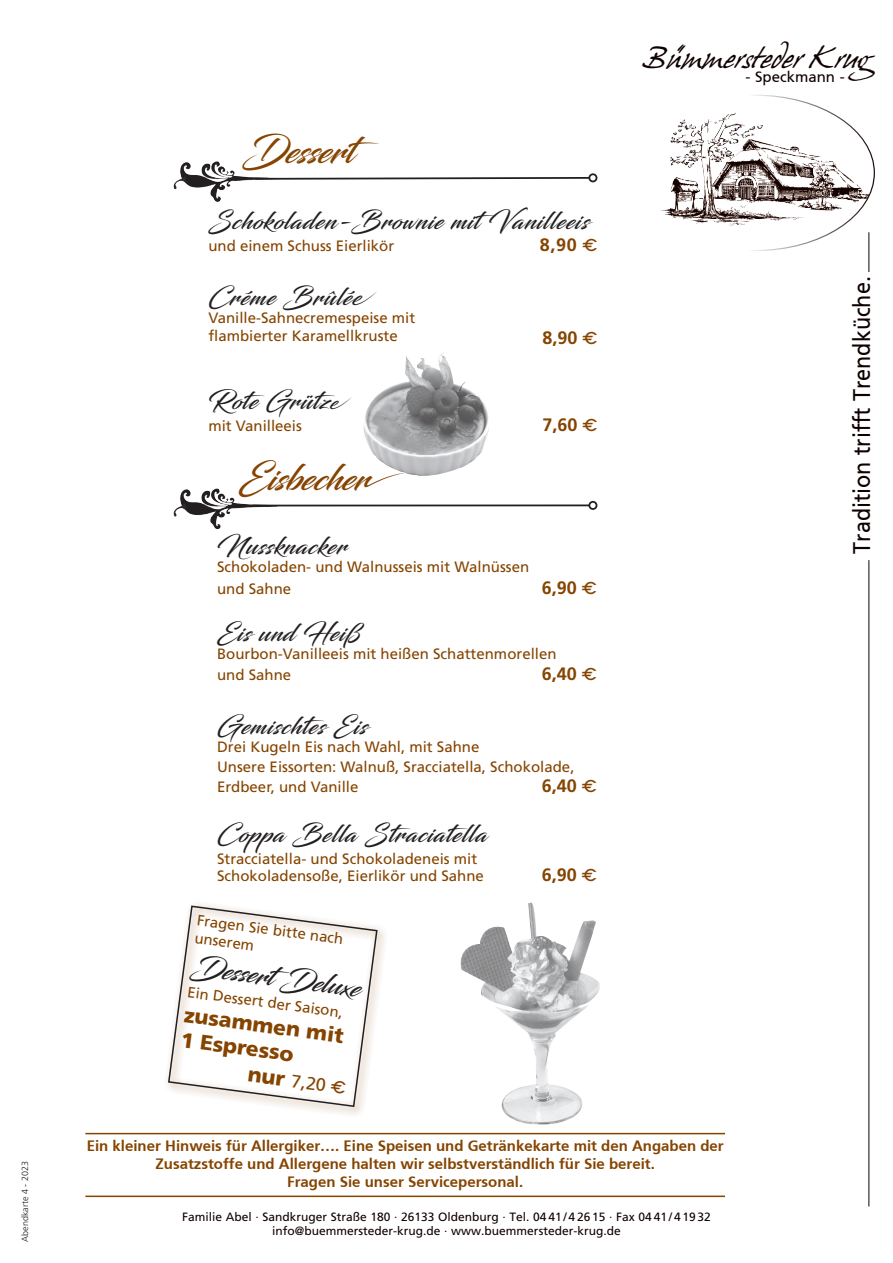
<style>
.page{position:relative;width:893px;height:1263px;background:#fff}
.page>*{position:absolute;margin:0;border:0;box-sizing:border-box;transform-origin:0 0}
.t1{font:36px "Blacksword";color:#854400}
.t2{font:27px "Hans Hand";color:#100100}
.t3{font:27px "Blacksword";color:#231f20}
.t4{font:24px "Blacksword";letter-spacing:.04em;color:#231f20}
.t5{font:24px "Frutiger Roman";color:#100100;scale:.9 1}
.t6{font:900 21px "Frutiger CE";color:#854400}
.t7{font:700 18px "Frutiger CE";color:#854400}
.t8{font:18px "Frutiger CE";color:#854400}
.t9{font:15px/21.6px "Frutiger CE";color:#854400}
.t10{font:700 15px/18px "Frutiger";color:#854400;text-align:center}
.t11{font:15px "Frutiger";color:#854400}
.t12{font:15px "Frutiger Roman";color:#100100}
.t13{font:12px/14.4px "Frutiger";color:#100100;text-align:center}
.t14{font:300 9px "Frutiger";color:#231f20}
.s1{font-family:"Euro A Logo";font-weight:400}
.s2{font-size:21px}
.s3{font-family:"Euro A Logo"}
</style>
<div class="page">
<hr style="left:868px;top:560px;width:1px;height:646px;background:#100100">
<hr style="left:868px;top:232px;width:1px;height:40px;background:#100100">
<img style="left:670px;top:113px;width:66px;height:87px">
<img style="left:173px;top:161px;width:80px;height:41px">
<svg style="left:253px;top:177px;width:335px;height:3px"></svg>
<div style="left:588px;top:173px;width:9px;height:9px;border:2px solid #231f20;border-radius:50%"></div>
<img style="left:173px;top:488px;width:104px;height:41px">
<hr style="left:253px;top:504px;width:336px;height:2px;background:#231f20">
<div style="left:588px;top:501px;width:9px;height:9px;border:2px solid #231f20;border-radius:50%"></div>
<img style="left:460px;top:902px;width:140px;height:222px">
<img style="left:364px;top:352px;width:125px;height:124px">
<div style="left:163px;top:901px;width:226px;height:217px;background:#854400;opacity:.75"></div>
<hr style="left:85px;top:1195px;width:640px;height:2px;background:#854400">
<hr style="left:85px;top:1133px;width:640px;height:1px;background:#854400">
<svg style="left:167px;top:905px;width:211px;height:203px"></svg>
<p class="t14" style="left:20px;top:1242px;width:82px;rotate:-90deg">Abendkarte 4 - 2023</p>
<h1 class="t1" style="left:242px;top:130px;width:139px">Dessert</h1>
<h3 class="t4" style="left:208px;top:207px;width:382px">Schokoladen-Brownie mitVanilleeis</h3>
<p class="t11" style="left:208px;top:237px;width:187px">und einem Schuss Eierlikör</p>
<p class="t7" style="left:540px;top:234px;width:59px">8,90 <span class="s1">2</span></p>
<h3 class="t4" style="left:208px;top:282px;width:174px">Créme Brûlée</h3>
<p class="t9" style="left:208px;top:308px;width:208px;line-height:18.6px">Vanille-Sahnecremespeise mit flambierter Karamellkruste</p>
<p class="t7" style="left:542px;top:327px;width:57px">8,90 <span class="s1">2</span></p>
<h3 class="t4" style="left:208px;top:387px;width:148px">Rote Grütz<span class="s2">e</span></h3>
<p class="t9" style="left:208px;top:415px;width:95px">mit Vanilleeis</p>
<p class="t7" style="left:542px;top:414px;width:57px">7,60 <span class="s1">2</span></p>
<h1 class="t1" style="left:239px;top:456px;width:160px">Eisbecher</h1>
<h3 class="t4" style="left:217px;top:532px;width:135px">Nussknacker</h3>
<p class="t9" style="left:217px;top:556px;width:314px">Schokoladen- und Walnusseis mit Walnüssen und Sahne</p>
<p class="t7" style="left:542px;top:577px;width:57px">6,90 <span class="s1">2</span></p>
<h3 class="t4" style="left:217px;top:618px;width:145px">Eis und Heiß</h3>
<p class="t9" style="left:217px;top:642px;width:341px">Bourbon-Vanilleeis mit heißen Schattenmorellen und Sahne</p>
<p class="t7" style="left:542px;top:663px;width:57px">6,40 <span class="s1">2</span></p>
<h3 class="t4" style="left:217px;top:712px;width:152px">Gemischtes Eis</h3>
<p class="t9" style="left:217px;top:737px;width:359px;line-height:19.8px">Drei Kugeln Eis nach Wahl, mit Sahne<br>Unsere Eissorten: Walnuß, Sracciatella, Schokolade,<br>Erdbeer, und Vanille</p>
<p class="t7" style="left:542px;top:775px;width:57px">6,40 <span class="s1">2</span></p>
<h3 class="t4" style="left:217px;top:820px;width:271px">Coppa Bella Straciatella</h3>
<p class="t9" style="left:217px;top:850px;width:268px;line-height:17.1px">Stracciatella- und Schokoladeneis mit<br>Schokoladensoße, Eierlikör und Sahne</p>
<p class="t9" style="left:198px;top:910px;width:149px;line-height:18.5px;rotate:8deg">Fragen Sie bitte nach unserem</p>
<h2 class="t3" style="left:193px;top:949px;width:194px;rotate:8deg">Dessert Deluxe</h2>
<p class="t9" style="left:189px;top:980px;width:158px;rotate:8deg">Ein Dessert der Saison,</p>
<h3 class="t6" style="left:186px;top:1001px;width:162px;rotate:8deg">zusammen mit</h3>
<h3 class="t6" style="left:183px;top:1027px;width:115px;rotate:8deg">1 Espresso</h3>
<p class="t8" style="left:292px;top:1070px;width:57px;rotate:7deg">7,20 <span class="s3">2</span></p>
<p class="t7" style="left:542px;top:864px;width:57px">6,90 <span class="s1">2</span></p>
<h2 class="t2" style="left:643px;top:43px;width:243px">Bümmersteder Krug</h2>
<p class="t12" style="left:745px;top:68px;width:101px">- Speckmann -</p>
<h3 class="t5" style="left:848px;top:554px;width:310px;rotate:-90deg">Tradition trifft Trendküche.</h3>
<p class="t10" style="left:87px;top:1137px;width:638px">Ein kleiner Hinweis für Allergiker…. Eine Speisen und Getränkekarte mit den Angaben der<br>Zusatzstoffe und Allergene halten wir selbstverständlich für Sie bereit.<br>Fragen Sie unser Servicepersonal.</p>
<p class="t13" style="left:182px;top:1209px;width:530px">Familie Abel · Sandkruger Straße 180 · 26133 Oldenburg · Tel. 04 41/4 26 15 · Fax 04 41/4 19 32 info@buemmersteder-krug.de · www.buemmersteder-krug.de</p>
</div>
